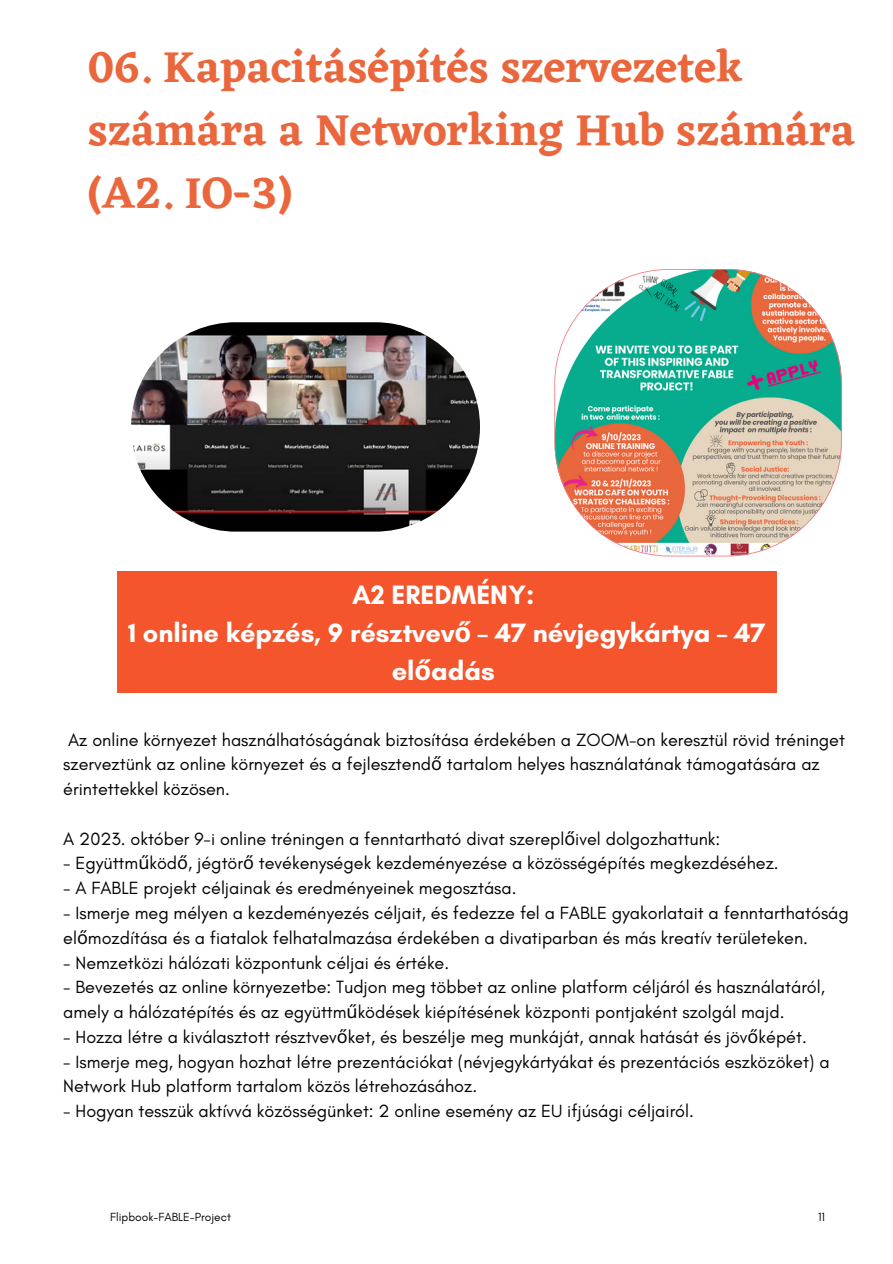
<style>
.page{position:relative;width:893px;height:1264px;background:#fff}
.page>*{position:absolute;margin:0;border:0;box-sizing:border-box;transform-origin:0 0}
.t1{font:600 45px/63px "Eczar";color:#ea663c}
.t2{font:700 27.15px/37.7px "Glacial Indifference";color:#fff;text-align:center}
.t3{font:18px/24.8px "Glacial Indifference";color:#000}
.t4{font:12px "Glacial Indifference";color:#000}
.s1{font-family:"Noto Sans"}
</style>
<div class="page">
<svg style="left:554px;top:269px;width:287px;height:287px"></svg>
<img style="left:131px;top:322px;width:349px;height:209px;border-radius:105px">
<div style="left:117px;top:571px;width:659px;height:121px;background:#f5552c"></div>
<h1 class="t1" style="left:88px;top:35px;width:768px">06. Kapacitásépítés szervezetek számára a Networking Hub számára (A2. IO-3)</h1>
<h2 class="t2" style="left:128px;top:576px;width:638px">A2 EREDMÉNY:<br>1 online képzés, 9 résztvev<span class="s1">ő</span> – 47 névjegykártya – 47 el<span class="s1">ő</span>adás</h2>
<p class="t3" style="left:63px;top:727px;width:783px">Az online környezet használhatóságának biztosítása érdekében a ZOOM-on keresztül rövid tréninget szerveztünk az online környezet és a fejlesztend<span class="s1">ő</span> tartalom helyes használatának támogatására az érintettekkel közösen.</p>
<p class="t3" style="left:63px;top:826px;width:658px">A 2023. október 9-i online tréningen a fenntartható divat szerepl<span class="s1">ő</span>ivel dolgozhattunk:</p>
<p class="t3" style="left:63px;top:850px;width:716px">- Együttm<span class="s1">ű</span>köd<span class="s1">ő</span>, jégtör<span class="s1">ő</span> tevékenységek kezdeményezése a közösségépítés megkezdéséhez.</p>
<p class="t3" style="left:63px;top:875px;width:455px">- A FABLE projekt céljainak és eredményeinek megosztása.</p>
<p class="t3" style="left:63px;top:900px;width:787px">- Ismerje meg mélyen a kezdeményezés céljait, és fedezze fel a FABLE gyakorlatait a fenntarthatóság el<span class="s1">ő</span>mozdítása és a fiatalok felhatalmazása érdekében a divatiparban és más kreatív területeken.</p>
<p class="t3" style="left:63px;top:949px;width:387px">- Nemzetközi hálózati központunk céljai és értéke.</p>
<p class="t3" style="left:63px;top:974px;width:763px">- Bevezetés az online környezetbe: Tudjon meg többet az online platform céljáról és használatáról, amely a hálózatépítés és az együttm<span class="s1">ű</span>ködések kiépítésének központi pontjaként szolgál majd.</p>
<p class="t3" style="left:63px;top:1024px;width:745px">- Hozza létre a kiválasztott résztvev<span class="s1">ő</span>ket, és beszélje meg munkáját, annak hatását és jöv<span class="s1">ő</span>képét.</p>
<p class="t3" style="left:63px;top:1048px;width:767px">- Ismerje meg, hogyan hozhat létre prezentációkat (névjegykártyákat és prezentációs eszközöket) a<br>Network Hub platform tartalom közös létrehozásához.</p>
<p class="t3" style="left:63px;top:1098px;width:632px">- Hogyan tesszük aktívvá közösségünket: 2 online esemény az EU ifjúsági céljairól.</p>
<p class="t4" style="left:110px;top:1209px;width:122px">Flipbook-FABLE-Project</p>
<p class="t4" style="left:818px;top:1209px;width:8px">11</p>
</div>
